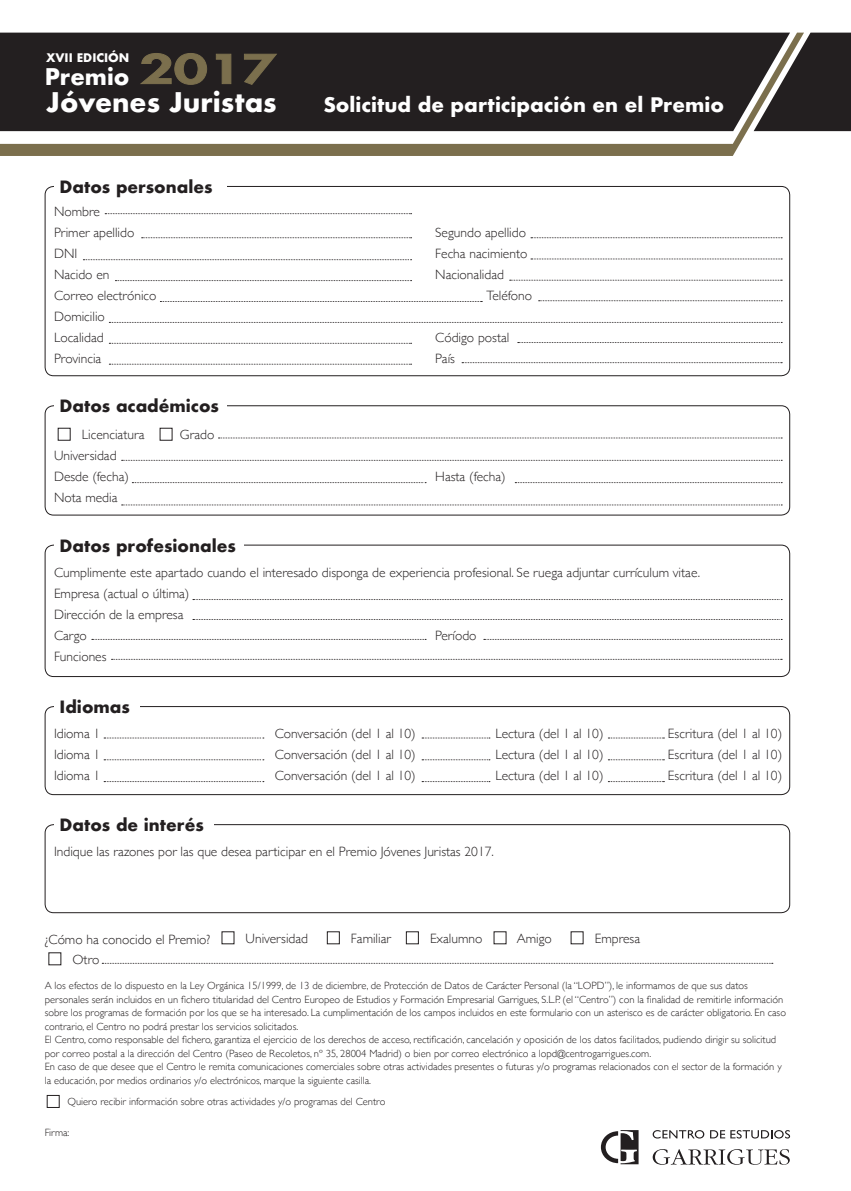
<style>
.page{position:relative;width:851px;height:1191px;background:#fff}
.page>*{position:absolute;margin:0;border:0;box-sizing:border-box;transform-origin:0 0}
.t1{font:700 26.25px "Futura";color:#fff}
.t2{font:700 22.35px "Futura";color:#fff}
.t3{font:700 19.5px "Futura";color:#fff}
.t4{font:700 16.5px "Futura";color:#231f20}
.t5{font:300 13.5px "Gill Sans";color:#231f20}
.t6{font:700 11.55px "Futura";color:#fff}
.t7{font:300 10.5px/13.5px "Gill Sans";color:#231f20}
</style>
<div class="page">
<svg style="left:652px;top:1149px;width:137px;height:15px"></svg>
<svg style="left:652px;top:1130px;width:52px;height:8px"></svg>
<svg style="left:710px;top:1130px;width:80px;height:8px"></svg>
<svg style="left:600px;top:1130px;width:38px;height:34px"></svg>
<div style="left:47px;top:1095px;width:13px;height:12px;border:1px solid #231f20"></div>
<div style="left:45px;top:824px;width:745px;height:89px;border:1px solid #231f20;border-radius:9px"></div>
<div style="left:54px;top:812px;width:159px;height:27px;background:#fff"></div>
<div style="left:45px;top:545px;width:745px;height:132px;border:1px solid #231f20;border-radius:9px"></div>
<div style="left:54px;top:532px;width:189px;height:27px;background:#fff"></div>
<svg style="left:193px;top:599px;width:589px;height:1px"></svg>
<svg style="left:193px;top:619px;width:589px;height:1px"></svg>
<svg style="left:111px;top:659px;width:671px;height:1px"></svg>
<svg style="left:92px;top:639px;width:334px;height:1px"></svg>
<svg style="left:484px;top:639px;width:298px;height:1px"></svg>
<div style="left:45px;top:405px;width:745px;height:110px;border:1px solid #231f20;border-radius:9px"></div>
<div style="left:54px;top:393px;width:172px;height:27px;background:#fff"></div>
<svg style="left:218px;top:437px;width:564px;height:1px"></svg>
<svg style="left:122px;top:460px;width:660px;height:1px"></svg>
<svg style="left:132px;top:482px;width:294px;height:1px"></svg>
<svg style="left:122px;top:504px;width:660px;height:1px"></svg>
<svg style="left:515px;top:482px;width:267px;height:1px"></svg>
<div style="left:45px;top:186px;width:745px;height:190px;border:1px solid #231f20;border-radius:9px"></div>
<div style="left:54px;top:174px;width:172px;height:27px;background:#fff"></div>
<svg style="left:105px;top:213px;width:306px;height:1px"></svg>
<svg style="left:142px;top:237px;width:269px;height:1px"></svg>
<svg style="left:531px;top:237px;width:251px;height:1px"></svg>
<svg style="left:531px;top:259px;width:251px;height:1px"></svg>
<svg style="left:509px;top:280px;width:273px;height:1px"></svg>
<svg style="left:538px;top:300px;width:244px;height:1px"></svg>
<svg style="left:517px;top:342px;width:265px;height:1px"></svg>
<svg style="left:462px;top:362px;width:320px;height:1px"></svg>
<svg style="left:83px;top:259px;width:328px;height:1px"></svg>
<svg style="left:115px;top:280px;width:296px;height:1px"></svg>
<svg style="left:160px;top:301px;width:322px;height:1px"></svg>
<svg style="left:109px;top:322px;width:673px;height:1px"></svg>
<svg style="left:109px;top:343px;width:302px;height:1px"></svg>
<svg style="left:109px;top:364px;width:302px;height:1px"></svg>
<div style="left:45px;top:706px;width:745px;height:89px;border:1px solid #231f20;border-radius:9px"></div>
<div style="left:54px;top:694px;width:85px;height:27px;background:#fff"></div>
<svg style="left:104px;top:737px;width:160px;height:1px"></svg>
<svg style="left:104px;top:759px;width:160px;height:1px"></svg>
<svg style="left:104px;top:781px;width:160px;height:1px"></svg>
<svg style="left:422px;top:737px;width:68px;height:1px"></svg>
<svg style="left:422px;top:759px;width:68px;height:1px"></svg>
<svg style="left:422px;top:781px;width:68px;height:1px"></svg>
<svg style="left:608px;top:737px;width:56px;height:1px"></svg>
<svg style="left:608px;top:759px;width:56px;height:1px"></svg>
<svg style="left:608px;top:781px;width:56px;height:1px"></svg>
<div style="left:327px;top:931px;width:12px;height:13px;border:1px solid #231f20"></div>
<div style="left:406px;top:931px;width:12px;height:13px;border:1px solid #231f20"></div>
<svg style="left:102px;top:963px;width:670px;height:1px"></svg>
<svg style="left:0;top:131px;width:803px;height:25px"></svg>
<div style="left:0;top:33px;width:753px;height:98px;background:#231f20"></div>
<svg style="left:753px;top:33px;width:97px;height:98px;background:#413d3c"></svg>
<svg style="left:138px;top:52px;width:140px;height:34px;background:#463f32"></svg>
<p class="t6" style="left:46px;top:49px;width:85px">XVII EDICIÓN</p>
<p class="t2" style="left:45px;top:60px;width:86px">Premio</p>
<p class="t1" style="left:46px;top:83px;width:232px">Jóvenes Juristas</p>
<p class="t3" style="left:323px;top:90px;width:402px">Solicitud de participación en el Premio</p>
<p class="t4" style="left:60px;top:175px;width:154px">Datos personales</p>
<p class="t5" style="left:54px;top:201px;width:47px">Nombre</p>
<p class="t5" style="left:54px;top:222px;width:82px">Primer apellido</p>
<p class="t5" style="left:435px;top:222px;width:92px">Segundo apellido</p>
<p class="t5" style="left:54px;top:243px;width:25px">DNI</p>
<p class="t5" style="left:435px;top:243px;width:94px">Fecha nacimiento</p>
<p class="t5" style="left:54px;top:264px;width:57px">Nacido en</p>
<p class="t5" style="left:435px;top:264px;width:70px">Nacionalidad</p>
<p class="t5" style="left:54px;top:285px;width:104px">Correo electrónico</p>
<p class="t5" style="left:486px;top:285px;width:47px">Teléfono</p>
<p class="t5" style="left:54px;top:306px;width:52px">Domicilio</p>
<p class="t5" style="left:54px;top:327px;width:51px">Localidad</p>
<p class="t5" style="left:435px;top:327px;width:76px">Código postal</p>
<p class="t5" style="left:54px;top:348px;width:49px">Provincia</p>
<p class="t5" style="left:435px;top:348px;width:21px">País</p>
<p class="t4" style="left:60px;top:394px;width:161px">Datos académicos</p>
<p class="t5" style="left:82px;top:424px;width:64px">Licenciatura</p>
<p class="t5" style="left:180px;top:424px;width:36px">Grado</p>
<p class="t5" style="left:54px;top:445px;width:64px">Universidad</p>
<p class="t5" style="left:54px;top:466px;width:76px">Desde (fecha)</p>
<p class="t5" style="left:435px;top:466px;width:72px">Hasta (fecha)</p>
<p class="t5" style="left:54px;top:487px;width:65px">Nota media</p>
<p class="t4" style="left:60px;top:533px;width:178px">Datos profesionales</p>
<p class="t5" style="left:54px;top:561px;width:647px">Cumplimente este apartado cuando el interesado disponga de experiencia profesional. Se ruega adjuntar currículum vitae.</p>
<p class="t5" style="left:54px;top:582px;width:137px">Empresa (actual o última)</p>
<p class="t5" style="left:54px;top:603px;width:131px">Dirección de la empresa</p>
<p class="t5" style="left:54px;top:624px;width:34px">Cargo</p>
<p class="t5" style="left:435px;top:624px;width:43px">Período</p>
<p class="t5" style="left:54px;top:645px;width:54px">Funciones</p>
<p class="t4" style="left:60px;top:695px;width:72px">Idiomas</p>
<p class="t5" style="left:54px;top:723px;width:48px">Idioma 1</p>
<p class="t5" style="left:274px;top:723px;width:143px">Conversación (del 1 al 10)</p>
<p class="t5" style="left:495px;top:723px;width:110px">Lectura (del 1 al 10)</p>
<p class="t5" style="left:667px;top:723px;width:116px">Escritura (del 1 al 10)</p>
<p class="t5" style="left:54px;top:744px;width:48px">Idioma 1</p>
<p class="t5" style="left:274px;top:744px;width:143px">Conversación (del 1 al 10)</p>
<p class="t5" style="left:495px;top:744px;width:110px">Lectura (del 1 al 10)</p>
<p class="t5" style="left:667px;top:744px;width:116px">Escritura (del 1 al 10)</p>
<p class="t5" style="left:54px;top:765px;width:48px">Idioma 1</p>
<p class="t5" style="left:274px;top:765px;width:143px">Conversación (del 1 al 10)</p>
<p class="t5" style="left:495px;top:765px;width:110px">Lectura (del 1 al 10)</p>
<p class="t5" style="left:667px;top:765px;width:116px">Escritura (del 1 al 10)</p>
<p class="t4" style="left:60px;top:813px;width:146px">Datos de interés</p>
<p class="t5" style="left:54px;top:841px;width:441px">Indique las razones por las que desea participar en el Premio Jóvenes Juristas 2017.</p>
<p class="t5" style="left:45px;top:929px;width:167px">¿Cómo ha conocido el Premio?</p>
<p class="t5" style="left:245px;top:927px;width:64px">Universidad</p>
<p class="t5" style="left:351px;top:927px;width:41px">Familiar</p>
<p class="t5" style="left:430px;top:927px;width:54px">Exalumno</p>
<p class="t5" style="left:517px;top:927px;width:37px">Amigo</p>
<p class="t5" style="left:594px;top:927px;width:47px">Empresa</p>
<p class="t5" style="left:72px;top:948px;width:29px">Otro</p>
<p class="t7" style="left:45px;top:978px;width:742px">A los efectos de lo dispuesto en la Ley Orgánica 15/1999, de 13 de diciembre, de Protección de Datos de Carácter Personal (la “LOPD”), le informamos de que sus datos personales serán incluidos en un fichero titularidad del Centro Europeo de Estudios y Formación Empresarial Garrigues, S.L.P. (el “Centro”) con la finalidad de remitirle información sobre los programas de formación por los que se ha interesado. La cumplimentación de los campos incluidos en este formulario con un asterisco es de carácter obligatorio. En caso contrario, el Centro no podrá prestar los servicios solicitados.</p>
<p class="t7" style="left:45px;top:1032px;width:733px">El Centro, como responsable del fichero, garantiza el ejercicio de los derechos de acceso, rectificación, cancelación y oposición de los datos facilitados, pudiendo dirigir su solicitud por correo postal a la dirección del Centro (Paseo de Recoletos, nº 35, 28004 Madrid) o bien por correo electrónico a lopd@centrogarrigues.com.</p>
<p class="t7" style="left:45px;top:1059px;width:738px">En caso de que desee que el Centro le remita comunicaciones comerciales sobre otras actividades presentes o futuras y/o programas relacionados con el sector de la formación y la educación, por medios ordinarios y/o electrónicos, marque la siguiente casilla.</p>
<p class="t7" style="left:67px;top:1094px;width:319px">Quiero recibir información sobre otras actividades y/o programas del Centro</p>
<p class="t7" style="left:45px;top:1124px;width:26px">Firma:</p>
</div>
